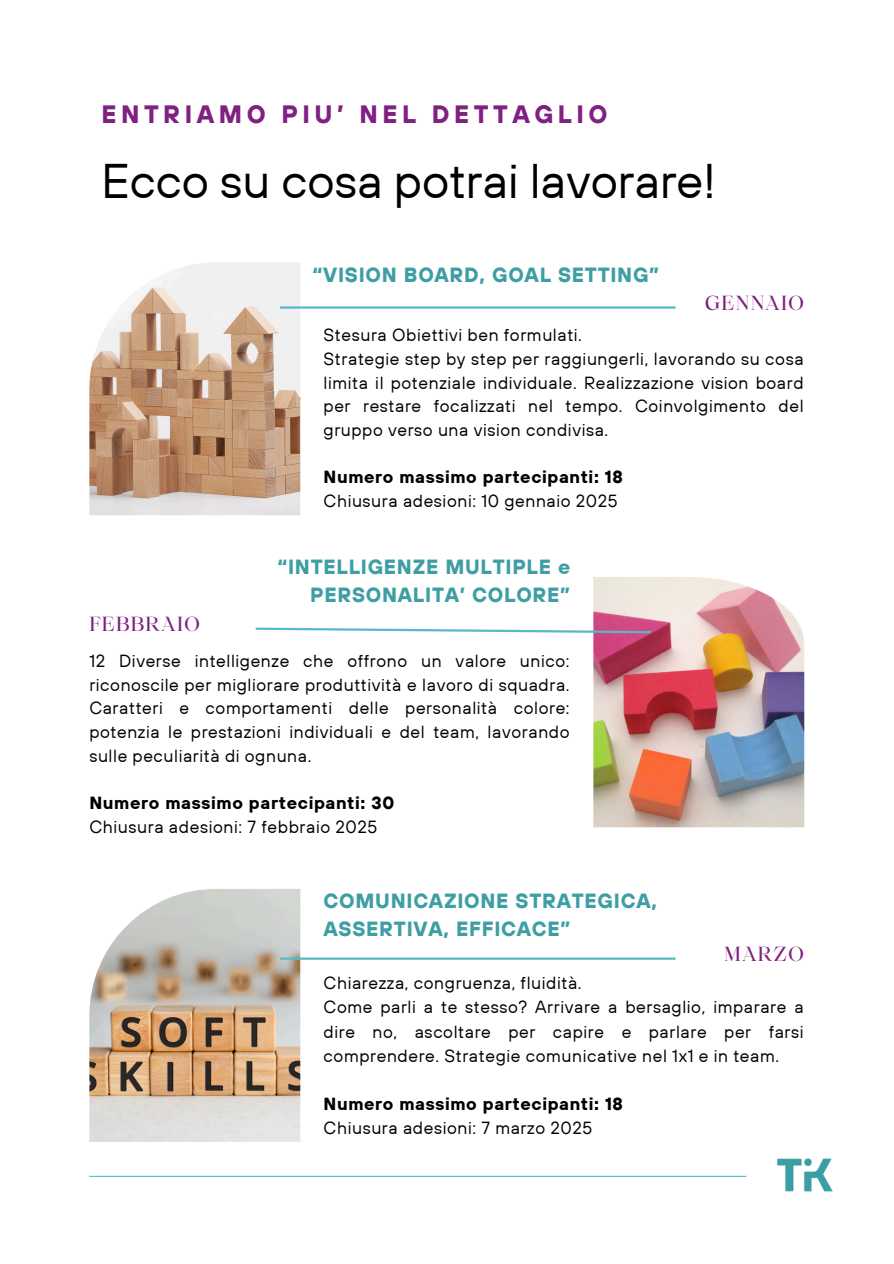
<style>
.page{position:relative;width:894px;height:1264px;background:#fff}
.page>*{position:absolute;margin:0;border:0;box-sizing:border-box;transform-origin:0 0}
.t1{font:48.6px "TT Hoves";color:#000}
.t2{font:700 25.05px "TT Hoves";letter-spacing:.18em;color:#7f2082}
.t3{font:700 20.4px/28.2px "TT Hoves";letter-spacing:.035em;color:#3e9ea3;text-align:right}
.t4{font:19.5px "Maharlika";letter-spacing:.05em;color:#7f2082}
.t5{font:17.55px/23.7px "TT Hoves";letter-spacing:.035em;color:#000;text-align:justify}
.t6{font:700 17.55px "TT Hoves";letter-spacing:.035em;color:#000}
</style>
<div class="page">
<img style="left:593px;top:577px;width:211px;height:250px">
<svg style="left:255px;top:626px;width:398px;height:8px"></svg>
<img style="left:89px;top:262px;width:211px;height:253px">
<hr style="left:280px;top:306px;width:395px;height:3px;background:#55bac5">
<img style="left:89px;top:889px;width:211px;height:252px">
<hr style="left:280px;top:957px;width:395px;height:2px;background:#55bac5">
<hr style="left:89px;top:1175px;width:657px;height:1px;background:#55bac5">
<img style="left:777px;top:1158px;width:56px;height:34px">
<h3 class="t2" style="left:101px;top:97px;width:507px">ENTRIAMO PIU’ NEL DETTAGLIO</h3>
<p class="t1" style="left:101px;top:149px;width:615px">Ecco su cosa potrai lavorare!</p>
<p class="t3" style="left:312px;top:260px;width:348px">“VISION BOARD, GOAL SETTING”</p>
<h5 class="t4" style="left:704px;top:295px;width:101px">GENNAIO</h5>
<p class="t5" style="left:323px;top:323px;width:260px">Stesura Obiettivi ben formulati.</p>
<h4 class="t5" style="left:323px;top:346px;width:481px">Strategie step by step per raggiungerli, lavorando su cosa limita il potenziale individuale. Realizzazione vision board per restare focalizzati nel tempo. Coinvolgimento del gruppo verso una vision condivisa.</h4>
<p class="t6" style="left:323px;top:465px;width:301px">Numero massimo partecipanti: 18</p>
<p class="t5" style="left:323px;top:488px;width:295px">Chiusura adesioni: 10 gennaio 2025</p>
<h2 class="t4" style="left:89px;top:616px;width:112px">FEBBRAIO</h2>
<p class="t3" style="left:277px;top:552px;width:294px">“INTELLIGENZE MULTIPLE e<br>PERSONALITA’ COLORE”</p>
<h4 class="t5" style="left:89px;top:648px;width:481px">12 Diverse intelligenze che offrono un valore unico: riconoscile per migliorare produttività e lavoro di squadra.<br>Caratteri e comportamenti delle personalità colore: potenzia le prestazioni individuali e del team, lavorando sulle peculiarità di ognuna.</h4>
<p class="t6" style="left:89px;top:791px;width:306px">Numero massimo partecipanti: 30</p>
<p class="t5" style="left:89px;top:814px;width:289px">Chiusura adesioni: 7 febbraio 2025</p>
<p class="t3" style="left:323px;top:886px;width:335px;text-align:left">COMUNICAZIONE STRATEGICA,<br>ASSERTIVA, EFFICACE”</p>
<h3 class="t4" style="left:724px;top:946px;width:81px">MARZO</h3>
<h4 class="t5" style="left:323px;top:971px;width:259px">Chiarezza, congruenza, fluidità.</h4>
<p class="t5" style="left:323px;top:994px;width:481px">Come parli a te stesso? Arrivare a bersaglio, imparare a dire no, ascoltare per capire e parlare per farsi comprendere. Strategie comunicative nel 1x1 e in team.</p>
<p class="t6" style="left:323px;top:1092px;width:301px">Numero massimo partecipanti: 18</p>
<p class="t5" style="left:323px;top:1115px;width:270px">Chiusura adesioni: 7 marzo 2025</p>
</div>
